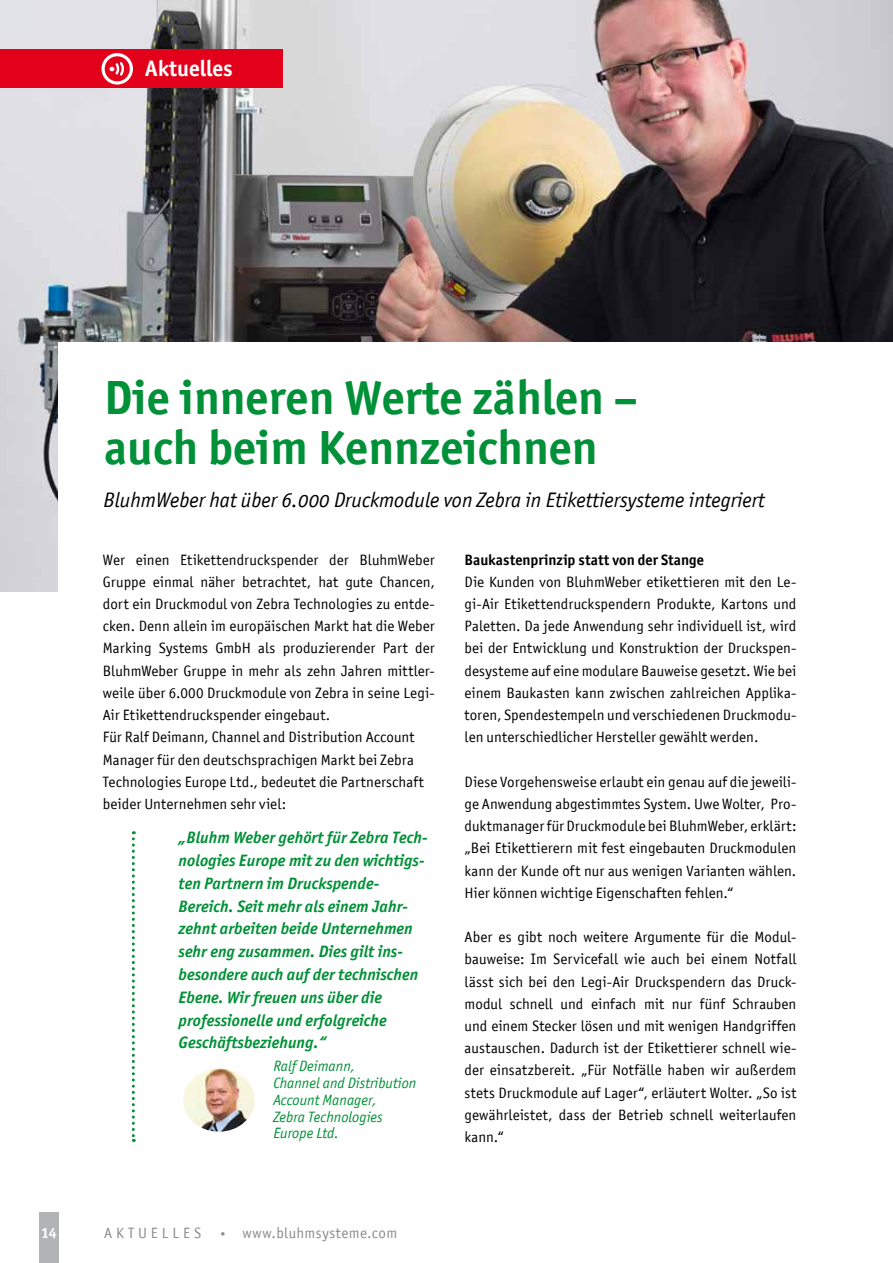
<style>
.page{position:relative;width:893px;height:1263px;background:#fff}
.page>*{position:absolute;margin:0;border:0;box-sizing:border-box;transform-origin:0 0}
.t1{font:700 48px/50.1px "Officina San ITC";color:#009037}
.t2{font:700 24.45px "Officina San ITC";color:#fff}
.t3{font:700 22.35px "Officina San ITC";color:#fff}
.t4{font:21px "Officina San ITC Book Ital OS";color:#000}
.t5{font:italic 700 16.5px/22.8px "Officina San ITC";color:#009037}
.t6{font:15px/22.2px "Officina San ITC";letter-spacing:.01em;color:#000}
.t7{font:15px/16.8px "Officina San ITC Book Ital OS";color:#009037}
.t8{font:15px "Officina San ITC";letter-spacing:.03em;color:#8b8c8e}
.t9{font:700 15px "Officina San ITC";color:#fff}
.s1{font-weight:700}
.s2{font-size:12px}
</style>
<div class="page">
<div style="left:39px;top:1212px;width:20px;height:51px;background:#b1b3b4"></div>
<img style="left:0;top:0;width:893px;height:591px">
<div style="left:59px;top:343px;width:834px;height:277px;background:#fff"></div>
<div style="left:0;top:49px;width:283px;height:39px;background:#e2001a"></div>
<div style="left:101px;top:53px;width:32px;height:32px;border:3px solid #fff;border-radius:50%"></div>
<svg style="left:115px;top:62px;width:9px;height:14px"></svg>
<svg style="left:132px;top:831px;width:3px;height:311px"></svg>
<img style="left:184px;top:1070px;width:69px;height:60px">
<div style="left:179px;top:1065px;width:79px;height:70px;border:4px solid #fff;border-radius:50%"></div>
<p class="t2" style="left:108px;top:47px;width:9px">.</p>
<p class="t3" style="left:145px;top:55px;width:89px">Aktuelles</p>
<p class="t1" style="left:104px;top:372px;width:535px">Die inneren Werte zählen – auch beim Kennzeichnen</p>
<p class="t4" style="left:104px;top:488px;width:663px">BluhmWeber hat über 6.000 Druckmodule von Zebra in Etikettiersysteme integriert</p>
<p class="t6" style="left:103px;top:548px;width:333px">Wer einen Etikettendruckspender der BluhmWeber Gruppe einmal näher betrachtet, hat gute Chancen, dort ein Druckmodul von Zebra Technologies zu entde&shy;cken. Denn allein im europäischen Markt hat die Weber Marking Systems GmbH als produzierender Part der BluhmWeber Gruppe in mehr als zehn Jahren mittler&shy;weile über 6.000 Druckmodule von Zebra in seine Legi-Air Etikettendruckspender eingebaut.<br>Für Ralf Deimann, Channel and Distribution Account Manager für den deutschsprachigen Markt bei Zebra Technologies Europe Ltd., bedeutet die Partnerschaft beider Unternehmen sehr viel:</p>
<p class="t6" style="left:465px;top:548px;width:333px"><span class="s1">Baukastenprinzip statt von der Stange<br></span>Die Kunden von BluhmWeber etikettieren mit den Le&shy;gi-Air Etikettendruckspendern Produkte, Kartons und Paletten. Da jede Anwendung sehr individuell ist, wird bei der Entwicklung und Konstruktion der Druckspen&shy;desysteme auf eine modulare Bauweise gesetzt. Wie bei einem Baukasten kann zwischen zahlreichen Applika&shy;toren, Spendestempeln und verschiedenen Druckmodu&shy;len unterschiedlicher Hersteller gewählt werden.</p>
<p class="t6" style="left:465px;top:770px;width:333px;text-align:justify">Diese Vorgehensweise erlaubt ein genau auf die jeweili&shy;ge Anwendung abgestimmtes System. Uwe Wolter, Pro&shy;duktmanager für Druckmodule bei BluhmWeber, erklärt: „Bei Etikettierern mit fest eingebauten Druckmodulen kann der Kunde oft nur aus wenigen Varianten wählen.<br>Hier können wichtige Eigenschaften fehlen.“</p>
<p class="t6" style="left:465px;top:926px;width:333px;text-align:justify">Aber es gibt noch weitere Argumente für die Modul&shy;bauweise: Im Servicefall wie auch bei einem Notfall lässt sich bei den Legi-Air Druckspendern das Druck&shy;modul schnell und einfach mit nur fünf Schrauben und einem Stecker lösen und mit wenigen Handgriffen austauschen. Dadurch ist der Etikettierer schnell wie&shy;der einsatzbereit. „Für Notfälle haben wir außerdem stets Druckmodule auf Lager“, erläutert Wolter. „So ist gewährleistet, dass der Betrieb schnell weiterlaufen kann.“</p>
<p class="t5" style="left:179px;top:826px;width:250px">„Bluhm Weber gehört für Zebra Tech&shy;nologies Europe mit zu den wichtigs&shy;ten Partnern im Druckspende-<br>Bereich. Seit mehr als einem Jahr&shy;zehnt arbeiten beide Unternehmen sehr eng zusammen. Dies gilt ins&shy;besondere auch auf der technischen<br>Ebene. Wir freuen uns über die professionelle und erfolgreiche<br>Geschäftsbeziehung.“</p>
<p class="t7" style="left:273px;top:1058px;width:145px">Ralf Deimann,<br>Channel and Distribution<br>Account Manager,<br>Zebra Technologies<br>Europe Ltd.</p>
<p class="t9" style="left:41px;top:1223px;width:17px">14</p>
<p class="t8" style="left:104px;top:1224px;width:294px">A K T U E L L E S <span class="s2">•</span> www.bluhmsysteme.com</p>
</div>
